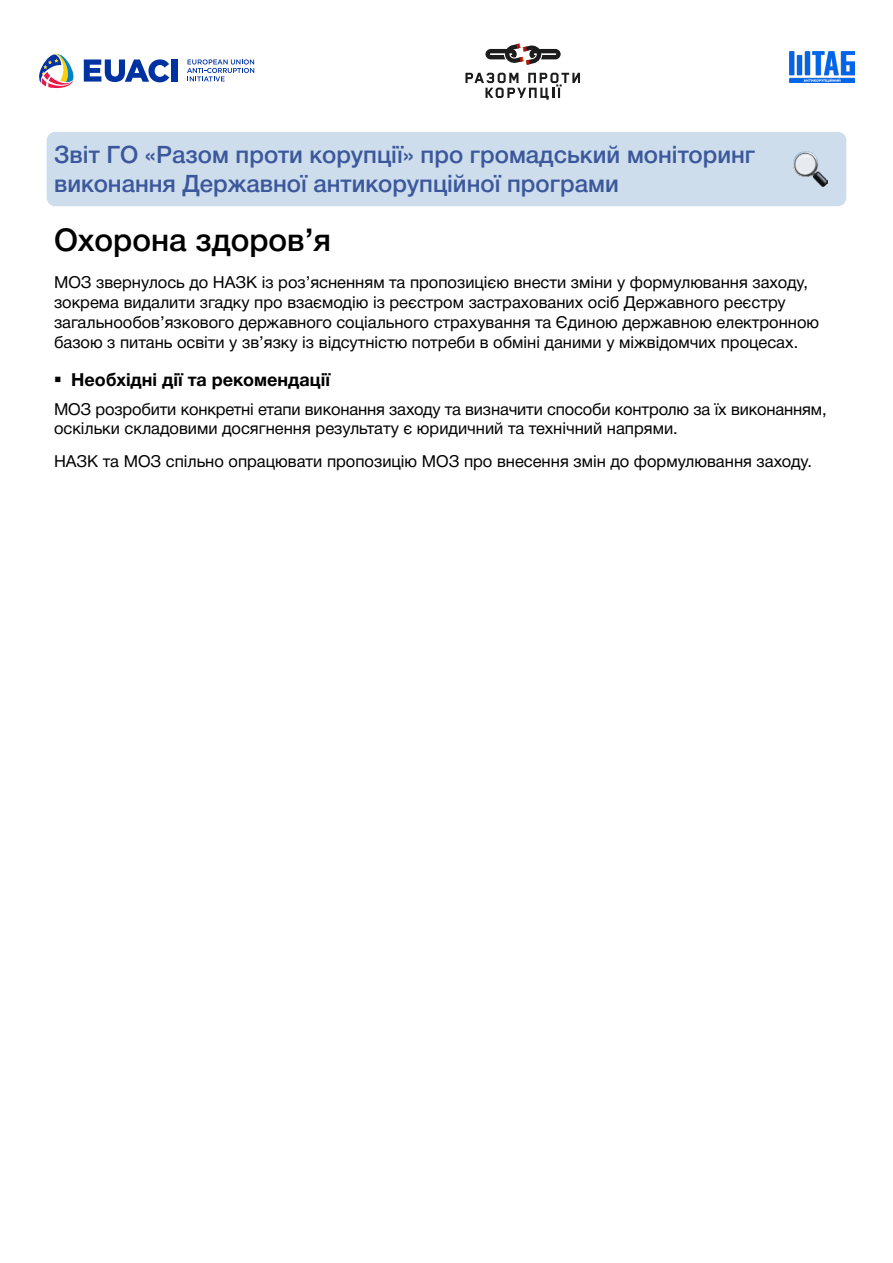
<style>
.page{position:relative;width:893px;height:1263px;background:#fff}
.page>*{position:absolute;margin:0;border:0;box-sizing:border-box;transform-origin:0 0}
.t1{font:500 31.5px "Helvetica Neue Cyr";color:#000}
.t2{font:500 24px/28.8px "Helvetica Neue Cyr";color:#3c589d}
.t3{font:700 18px "Helvetica Neue Cyr";color:#000}
.t4{font:16.5px/19.8px "Helvetica Neue Cyr";color:#000}
</style>
<div class="page">
<div style="left:47px;top:132px;width:799px;height:74px;background:#cdddeb;border-radius:9px"></div>
<img style="left:793px;top:152px;width:34px;height:34px">
<svg style="left:187px;top:59px;width:67px;height:22px"></svg>
<svg style="left:39px;top:53px;width:35px;height:35px"></svg>
<svg style="left:84px;top:59px;width:85px;height:23px"></svg>
<div style="left:171px;top:59px;width:7px;height:23px;background:#0033a1"></div>
<svg style="left:465px;top:73px;width:115px;height:27px"></svg>
<svg style="left:485px;top:44px;width:76px;height:21px"></svg>
<img style="left:790px;top:51px;width:65px;height:31px">
<h2 class="t2" style="left:54px;top:140px;width:703px">Звіт ГО «Разом проти корупції» про громадський моніторинг виконання Державної антикорупційної програми</h2>
<h1 class="t1" style="left:54px;top:222px;width:279px">Охорона здоров’я</h1>
<p class="t4" style="left:54px;top:273px;width:767px">МОЗ звернулось до НАЗК із роз’ясненням та пропозицією внести зміни у формулювання заходу, зокрема видалити згадку про взаємодію із реєстром застрахованих осіб Державного реєстру загальнообов’язкового державного соціального страхування та Єдиною державною електронною базою з питань освіти у зв’язку із відсутністю потреби в обміні даними у міжвідомчих процесах.</p>
<p class="t3" style="left:71px;top:370px;width:261px">Необхідні дії та рекомендації</p>
<p class="t4" style="left:54px;top:399px;width:774px">МОЗ розробити конкретні етапи виконання заходу та визначити способи контролю за їх виконанням, оскільки складовими досягнення результату є юридичний та технічний напрями.</p>
<p class="t4" style="left:54px;top:451px;width:760px">НАЗК та МОЗ спільно опрацювати пропозицію МОЗ про внесення змін до формулювання заходу.</p>
</div>
